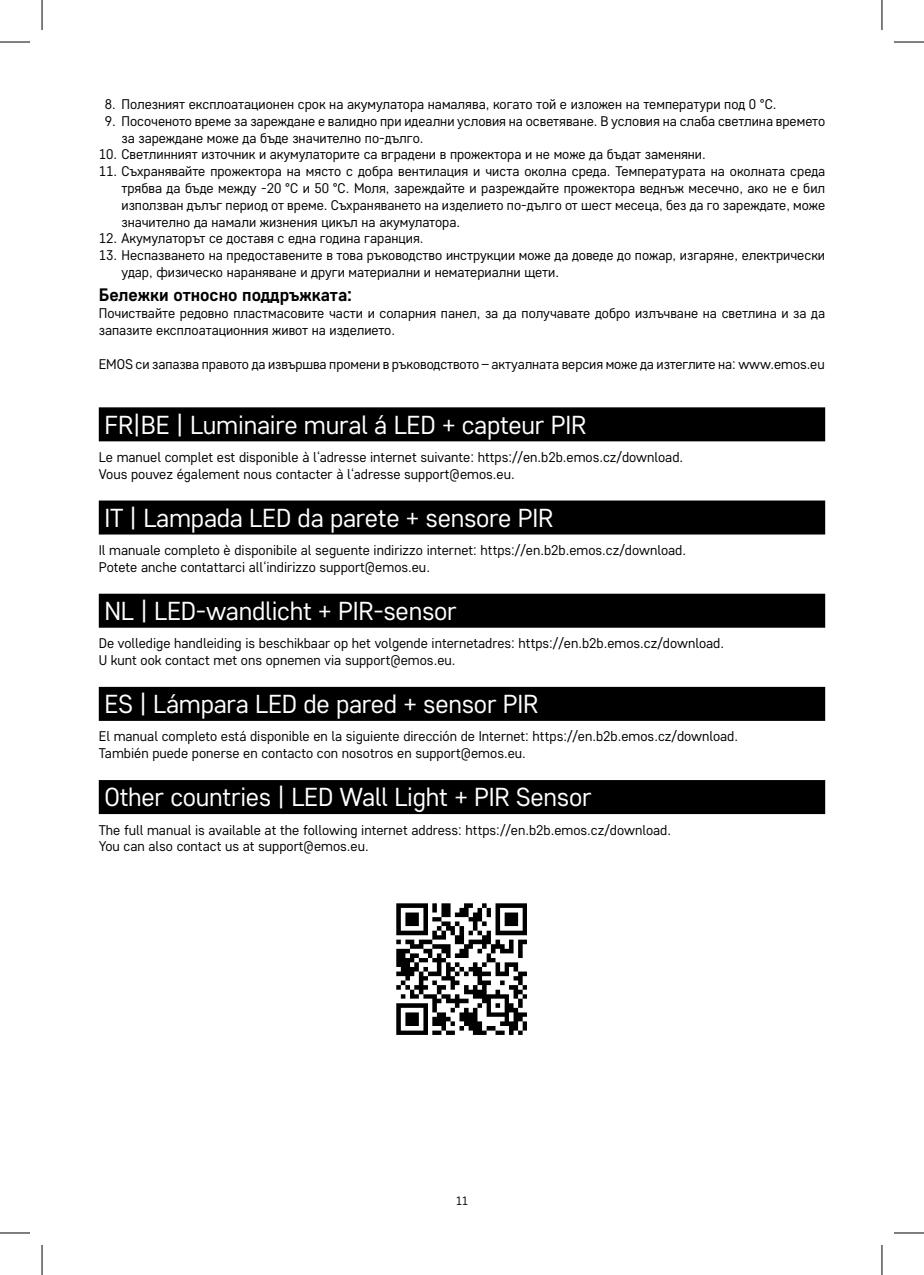
<style>
.page{position:relative;width:924px;height:1275px;background:#fff}
.page>*{position:absolute;margin:0;border:0;box-sizing:border-box;transform-origin:0 0}
.t1{font:26px "Core Sans D35";letter-spacing:-.01em;color:#fff}
.t2{font:700 18px "Core Sans D55";color:#000}
.t3{font:14px/16.8px "Core Sans D35";color:#000}
.t4{font:12px "Core Sans D35";color:#000}
</style>
<div class="page">
<div style="left:99px;top:407px;width:725px;height:34px;background:#000"></div>
<div style="left:99px;top:500px;width:725px;height:34px;background:#000"></div>
<div style="left:99px;top:594px;width:725px;height:34px;background:#000"></div>
<div style="left:99px;top:687px;width:725px;height:34px;background:#000"></div>
<div style="left:99px;top:780px;width:725px;height:34px;background:#000"></div>
<img style="left:396px;top:903px;width:131px;height:132px">
<hr style="left:0;top:42px;width:30px;height:1px;background:#000">
<hr style="left:893px;top:42px;width:30px;height:1px;background:#000">
<hr style="left:0;top:1232px;width:30px;height:1px;background:#000">
<hr style="left:893px;top:1232px;width:30px;height:1px;background:#000">
<hr style="left:42px;top:0;width:1px;height:30px;background:#000">
<hr style="left:42px;top:1245px;width:1px;height:30px;background:#000">
<hr style="left:881px;top:0;width:1px;height:30px;background:#000">
<hr style="left:881px;top:1245px;width:1px;height:30px;background:#000">
<p class="t3" style="left:105px;top:95px;width:673px">8. Полезният експлоатационен срок на акумулатора намалява, когато той е изложен на температури под 0 °C.</p>
<p class="t3" style="left:121px;top:112px;width:705px;text-indent:-17px">9. Посоченото време за зареждане е валидно при идеални условия на осветяване. В условия на слаба светлина времето за зареждане може да бъде значително по-дълго.</p>
<p class="t3" style="left:99px;top:146px;width:608px">10. Светлинният източник и акумулаторите са вградени в прожектора и не може да бъдат заменяни.</p>
<p class="t3" style="left:121px;top:162px;width:705px;text-align:justify;text-indent:-23px">11. Съхранявайте прожектора на място с добра вентилация и чиста околна среда. Температурата на околната среда трябва да бъде между -20 °C и 50 °C. Моля, зареждайте и разреждайте прожектора веднъж месечно, ако не е бил използван дълъг период от време. Съхраняването на изделието по-дълго от шест месеца, без да го зареждате, може значително да намали жизнения цикъл на акумулатора.</p>
<p class="t3" style="left:99px;top:230px;width:326px">12. Акумулаторът се доставя с една година гаранция.</p>
<p class="t3" style="left:121px;top:246px;width:704px;text-indent:-23px">13. Неспазването на предоставените в това ръководство инструкции може да доведе до пожар, изгаряне, електрически удар, физическо нараняване и други материални и нематериални щети.</p>
<p class="t2" style="left:99px;top:283px;width:255px">Бележки относно поддръжката:</p>
<p class="t3" style="left:99px;top:304px;width:727px">Почиствайте редовно пластмасовите части и соларния панел, за да получавате добро излъчване на светлина и за да запазите експлоатационния живот на изделието.</p>
<p class="t3" style="left:99px;top:355px;width:727px">EMOS си запазва правото да извършва промени в ръководството – актуалната версия може да изтеглите на: www.emos.eu</p>
<h1 class="t1" style="left:104px;top:408px;width:483px">FR|BE | Luminaire mural á LED + capteur PIR</h1>
<p class="t3" style="left:99px;top:448px;width:585px">Le manuel complet est disponible à l‘adresse internet suivante: https://en.b2b.emos.cz/download.<br>Vous pouvez également nous contacter à l‘adresse support@emos.eu.</p>
<h1 class="t1" style="left:104px;top:501px;width:450px">IT | Lampada LED da parete + sensore PIR</h1>
<p class="t3" style="left:99px;top:541px;width:588px">Il manuale completo è disponibile al seguente indirizzo internet: https://en.b2b.emos.cz/download.<br>Potete anche contattarci all‘indirizzo support@emos.eu.</p>
<h1 class="t1" style="left:104px;top:594px;width:353px">NL | LED-wandlicht + PIR-sensor</h1>
<p class="t3" style="left:99px;top:634px;width:626px">De volledige handleiding is beschikbaar op het volgende internetadres: https://en.b2b.emos.cz/download.<br>U kunt ook contact met ons opnemen via support@emos.eu.</p>
<h1 class="t1" style="left:104px;top:687px;width:435px">ES | Lámpara LED de pared + sensor PIR</h1>
<p class="t3" style="left:99px;top:727px;width:640px">El manual completo está disponible en la siguiente dirección de Internet: https://en.b2b.emos.cz/download.<br>También puede ponerse en contacto con nosotros en support@emos.eu.</p>
<h1 class="t1" style="left:104px;top:780px;width:488px">Other countries | LED Wall Light + PIR Sensor</h1>
<p class="t3" style="left:99px;top:821px;width:573px">The full manual is available at the following internet address: https://en.b2b.emos.cz/download.<br>You can also contact us at support@emos.eu.</p>
<p class="t4" style="left:455px;top:1192px;width:14px">11</p>
</div>
